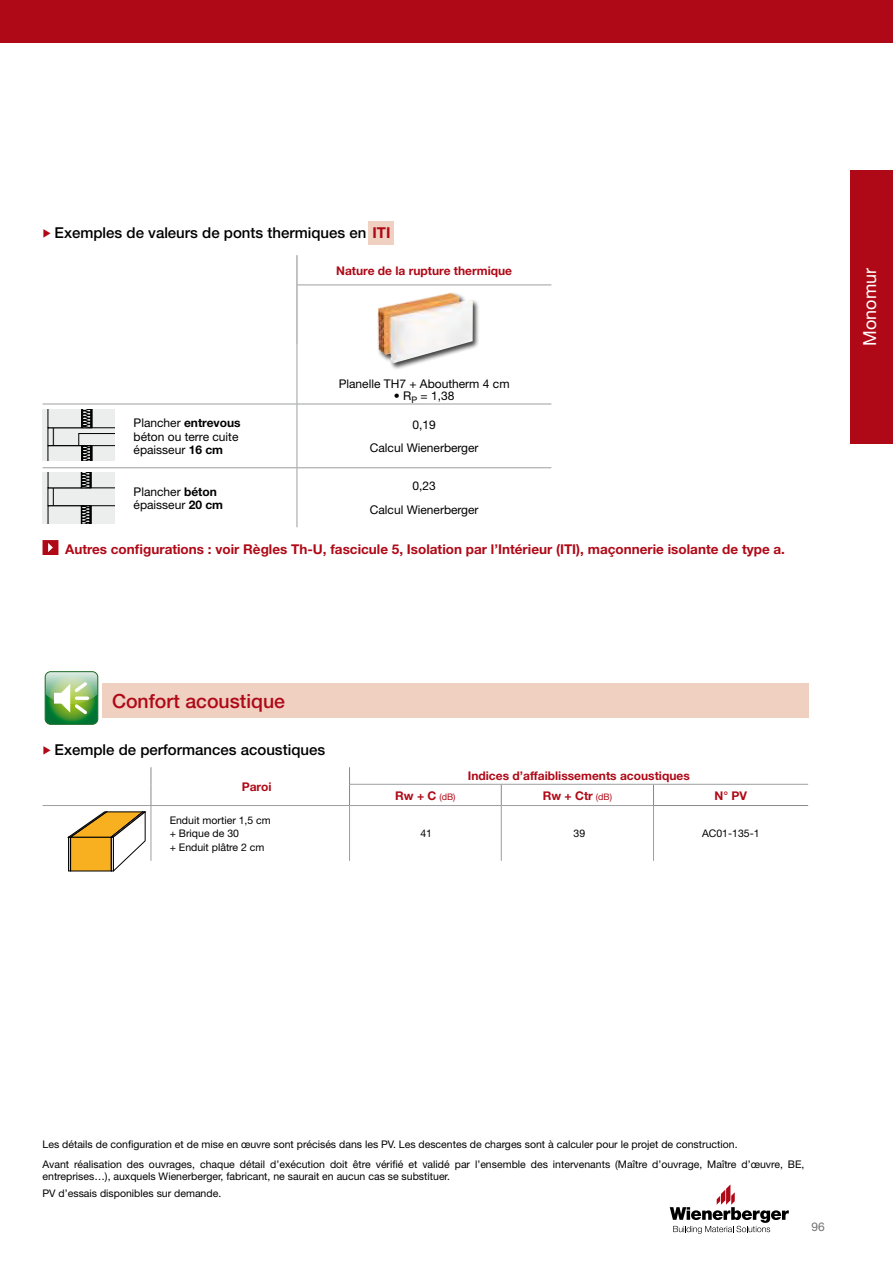
<style>
.page{position:relative;width:893px;height:1263px;background:#fff}
.page>*{position:absolute;margin:0;border:0;box-sizing:border-box;transform-origin:0 0}
.t1{font:500 19.5px "Helvetica Neue";color:#af0917}
.t2{font:18px "Helvetica Neue LT Std";color:#fff}
.t3{font:500 15px "Helvetica Neue";color:#000}
.t4{font:700 13.5px "Helvetica Neue";color:#af0917}
.t5{font:12px/13.5px "Helvetica Neue";color:#000}
.t6{font:700 12px "Helvetica Neue";color:#af0917}
.t7{font:12px "Helvetica Neue LT Std";color:#707172}
.t8{font:10.5px/13.5px "Helvetica Neue";color:#000}
.s1{font-family:"Minion Pro";font-weight:400;font-size:18px;color:#af0917}
.s2{font-weight:700;color:#af0917}
.s3{font-weight:700}
.s4{font-weight:400;font-size:9px}
</style>
<div class="page">
<div style="left:0;top:0;width:893px;height:43px;background:#af0917"></div>
<svg style="left:670px;top:1184px;width:119px;height:50px"></svg>
<div style="left:850px;top:170px;width:43px;height:273px;background:#af0917"></div>
<div style="left:369px;top:221px;width:25px;height:23px;background:#f0d0c1"></div>
<svg style="left:43px;top:540px;width:15px;height:15px"></svg>
<div style="left:102px;top:684px;width:707px;height:34px;background:#f0d0c1"></div>
<svg style="left:44px;top:675px;width:55px;height:46px"></svg>
<div style="left:45px;top:671px;width:53px;height:54px;border:1px solid #216d29;border-radius:6px"></div>
<svg style="left:45px;top:672px;width:53px;height:52px;background:#85b97e"></svg>
<div style="left:377px;top:292px;width:103px;height:78px;background:#000;opacity:.75"></div>
<img style="left:378px;top:293px;width:95px;height:70px">
<hr style="left:349px;top:806px;width:1px;height:55px;background:#9c9e9f">
<hr style="left:501px;top:806px;width:1px;height:55px;background:#9c9e9f">
<hr style="left:653px;top:806px;width:1px;height:55px;background:#9c9e9f">
<hr style="left:151px;top:806px;width:1px;height:55px;background:#9c9e9f">
<hr style="left:43px;top:805px;width:108px;height:1px;background:#9c9e9f">
<hr style="left:151px;top:805px;width:199px;height:1px;background:#9c9e9f">
<hr style="left:350px;top:805px;width:151px;height:1px;background:#9c9e9f">
<hr style="left:501px;top:805px;width:152px;height:1px;background:#9c9e9f">
<hr style="left:653px;top:805px;width:155px;height:1px;background:#87888a">
<hr style="left:350px;top:784px;width:151px;height:1px;background:#9c9e9f">
<hr style="left:501px;top:784px;width:152px;height:1px;background:#9c9e9f">
<hr style="left:653px;top:784px;width:155px;height:1px;background:#9c9e9f">
<svg style="left:151px;top:767px;width:1px;height:38px"></svg>
<svg style="left:349px;top:767px;width:1px;height:38px"></svg>
<svg style="left:501px;top:785px;width:1px;height:20px"></svg>
<svg style="left:653px;top:785px;width:1px;height:20px"></svg>
<hr style="left:43px;top:467px;width:254px;height:1px;background:#9c9e9f">
<hr style="left:297px;top:467px;width:254px;height:1px;background:#9c9e9f">
<hr style="left:297px;top:285px;width:1px;height:59px;background:#87888a">
<hr style="left:43px;top:404px;width:254px;height:1px;background:#9c9e9f">
<hr style="left:297px;top:404px;width:254px;height:1px;background:#9c9e9f">
<hr style="left:297px;top:285px;width:254px;height:1px;background:#9c9e9f">
<hr style="left:297px;top:255px;width:1px;height:30px;background:#87888a">
<hr style="left:297px;top:344px;width:1px;height:60px;background:#9c9e9f">
<hr style="left:297px;top:404px;width:1px;height:63px;background:#9c9e9f">
<hr style="left:297px;top:468px;width:1px;height:59px;background:#9c9e9f">
<svg style="left:68px;top:811px;width:77px;height:60px"></svg>
<svg style="left:43px;top:473px;width:5px;height:51px"></svg>
<svg style="left:48px;top:473px;width:67px;height:51px;background:#cccdcd"></svg>
<svg style="left:43px;top:409px;width:5px;height:51px"></svg>
<svg style="left:48px;top:409px;width:67px;height:51px;background:#c7c8c8"></svg>
<h3 class="t3" style="left:43px;top:224px;width:349px"><span class="s1">▶</span> Exemples de valeurs de ponts thermiques en <span class="s2">ITI</span></h3>
<p class="t6" style="left:336px;top:263px;width:178px">Nature de la rupture thermique</p>
<p class="t5" style="left:339px;top:376px;width:172px">Planelle TH7 + Aboutherm 4 cm</p>
<p class="t5" style="left:394px;top:388px;width:62px">• R<sub>P</sub> = 1,38</p>
<p class="t5" style="left:134px;top:416px;width:109px">Plancher <span class="s3">entrevous </span>béton ou terre cuite épaisseur <span class="s3">16 cm</span></p>
<p class="t5" style="left:370px;top:412px;width:110px;line-height:23.7px;text-align:center">0,19<br>Calcul Wienerberger</p>
<p class="t5" style="left:134px;top:484px;width:91px">Plancher <span class="s3">béton </span>épaisseur <span class="s3">20 cm</span></p>
<p class="t5" style="left:370px;top:474px;width:110px;line-height:23.7px;text-align:center">0,23<br>Calcul Wienerberger</p>
<p class="t4" style="left:65px;top:541px;width:721px">Autres configurations : voir Règles Th-U, fascicule 5, Isolation par l’Intérieur (ITI), maçonnerie isolante de type a.</p>
<h1 class="t1" style="left:112px;top:690px;width:175px">Confort acoustique</h1>
<h3 class="t3" style="left:43px;top:740px;width:284px"><span class="s1">▶</span> Exemple de performances acoustiques</h3>
<p class="t6" style="left:242px;top:779px;width:31px">Paroi</p>
<p class="t8" style="left:170px;top:813px;width:103px">Enduit mortier 1,5 cm + Brique de 30<br>+ Enduit plâtre 2 cm</p>
<p class="t6" style="left:468px;top:768px;width:223px">Indices d’affaiblissements acoustiques</p>
<p class="t6" style="left:395px;top:788px;width:62px">Rw + C <span class="s4">(dB)</span></p>
<p class="t6" style="left:543px;top:788px;width:71px">Rw + Ctr <span class="s4">(dB)</span></p>
<p class="t6" style="left:714px;top:788px;width:34px">N° PV</p>
<p class="t8" style="left:420px;top:827px;width:13px">41</p>
<p class="t8" style="left:574px;top:827px;width:13px">39</p>
<p class="t8" style="left:702px;top:827px;width:59px">AC01-135-1</p>
<h2 class="t2" style="left:859px;top:346px;width:79px;rotate:-90deg">Monomur</h2>
<p class="t8" style="left:43px;top:1137px;width:697px">Les détails de configuration et de mise en œuvre sont précisés dans les PV. Les descentes de charges sont à calculer pour le projet de construction.</p>
<p class="t8" style="left:43px;top:1158px;width:763px;line-height:12px">Avant réalisation des ouvrages, chaque détail d’exécution doit être vérifié et validé par l’ensemble des intervenants (Maître d’ouvrage, Maître d’œuvre, BE, entreprises…), auxquels Wienerberger, fabricant, ne saurait en aucun cas se substituer.</p>
<p class="t8" style="left:43px;top:1186px;width:180px">PV d’essais disponibles sur demande.</p>
<p class="t7" style="left:812px;top:1220px;width:15px">96</p>
</div>
